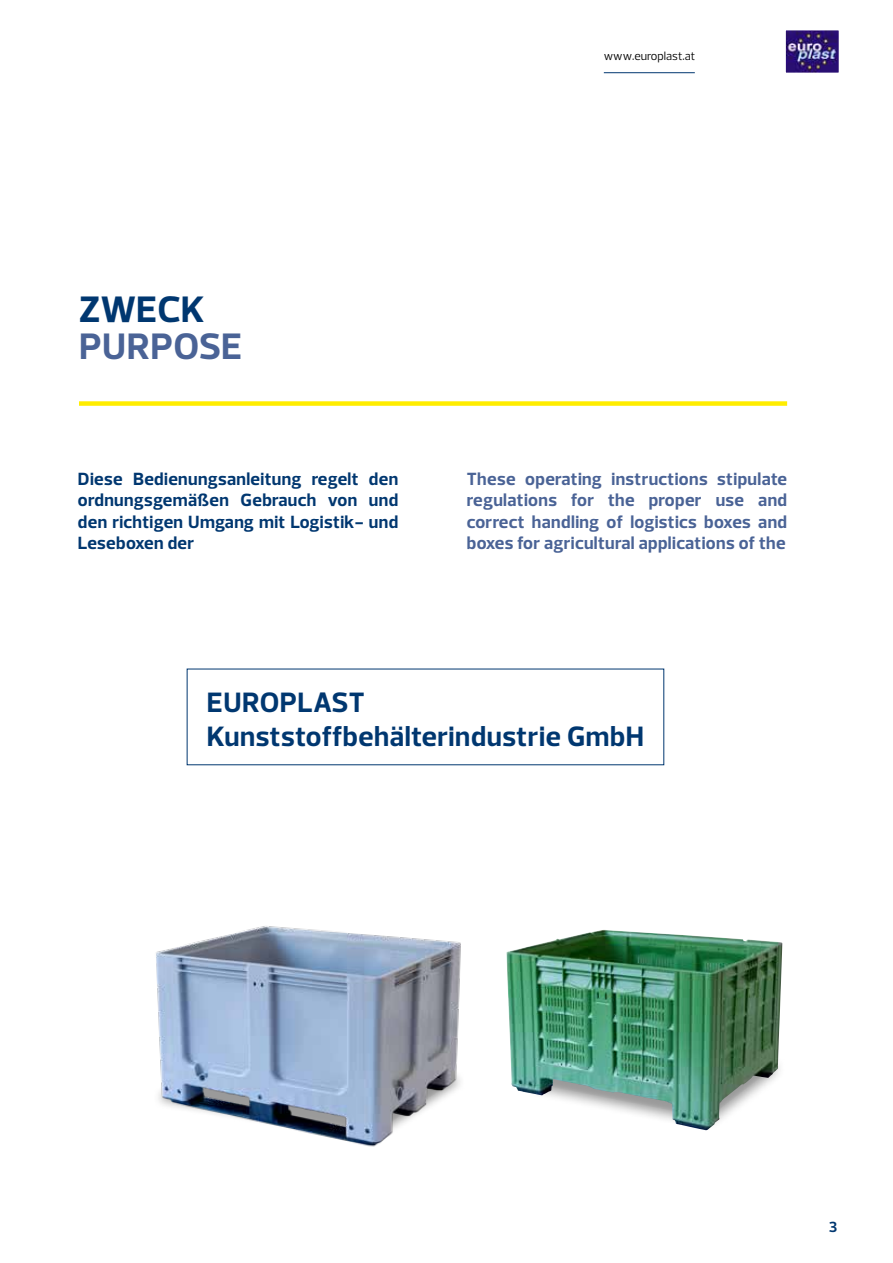
<style>
.page{position:relative;width:893px;height:1263px;background:#fff}
.page>*{position:absolute;margin:0;border:0;box-sizing:border-box;transform-origin:0 0}
.t1{font:700 37.5px "Prelo";letter-spacing:.015em;color:#4a6396}
.t2{font:700 37.5px "Prelo";letter-spacing:.005em;color:#003770}
.t3{font:700 28.5px/34.2px "Prelo";letter-spacing:.02em;color:#003770}
.t4{font:700 18px/21.6px "Prelo";letter-spacing:.02em;color:#4a6396;text-align:justify}
.t5{font:700 18px/21.6px "Prelo";letter-spacing:.02em;color:#003770;text-align:justify}
.t6{font:700 15px "Prelo";color:#003770}
.t7{font:12px "Prelo";color:#000}
</style>
<div class="page">
<img style="left:785px;top:30px;width:54px;height:43px">
<svg style="left:705px;top:1020px;width:75px;height:111px"></svg>
<img style="left:513px;top:930px;width:260px;height:200px">
<div style="left:79px;top:401px;width:708px;height:5px;background:#ffed00"></div>
<img style="left:156px;top:926px;width:357px;height:221px">
<hr style="left:604px;top:72px;width:91px;height:1px;background:#003770">
<h1 class="t2" style="left:79px;top:286px;width:127px">ZWECK</h1>
<h1 class="t1" style="left:79px;top:324px;width:164px">PURPOSE</h1>
<p class="t7" style="left:604px;top:49px;width:93px">www.europlast.at</p>
<p class="t5" style="left:78px;top:468px;width:322px">Diese Bedienungsanleitung regelt den ordnungsgemäßen Gebrauch von und den richtigen Umgang mit Logistik- und Leseboxen der</p>
<p class="t4" style="left:467px;top:468px;width:322px">These operating instructions stipulate regulations for the proper use and correct handling of logistics boxes and boxes for agricultural applications of the</p>
<h2 class="t3" style="left:207px;top:685px;width:439px">EUROPLAST<br>Kunststoffbehälterindustrie GmbH</h2>
<p class="t6" style="left:829px;top:1217px;width:10px">3</p>
</div>
